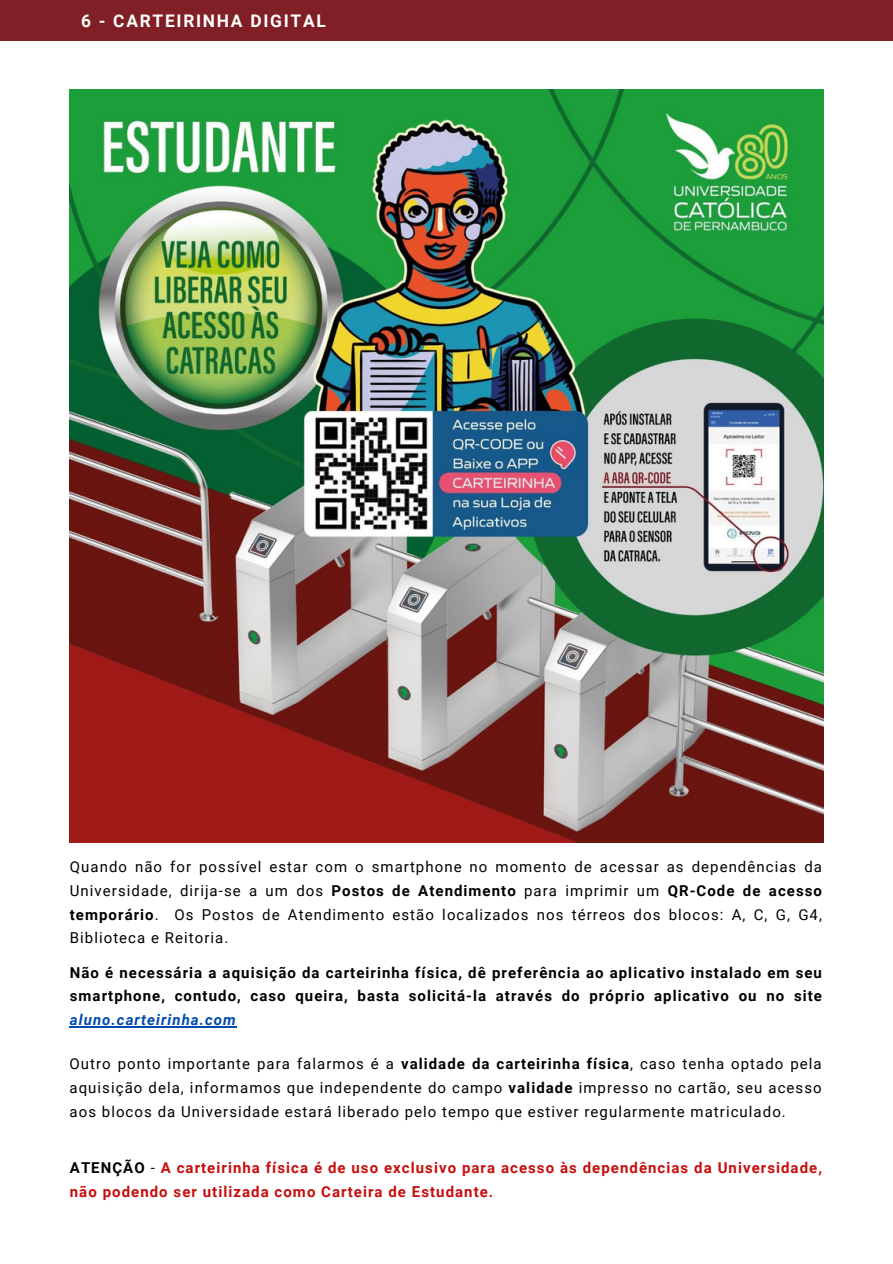
<style>
.page{position:relative;width:893px;height:1264px;background:#fff}
.page>*{position:absolute;margin:0;border:0;box-sizing:border-box;transform-origin:0 0}
.t1{font:700 17.4px "Roboto";letter-spacing:.1em;color:#fff}
.t2{font:15px/23.5px "Roboto";letter-spacing:.07em;color:#000;text-align:justify}
.t3{font:700 15px/23.5px "Roboto";letter-spacing:.07em;color:#000;text-align:justify}
.t4{font:700 15px/23.5px "Roboto";letter-spacing:.07em;color:#c80d0d}
.s1{font-weight:700}
.s2{font-style:italic;color:#004aad}
.s3{color:#000}
.s4{font-weight:400;color:#000}
</style>
<div class="page">
<div style="left:0;top:0;width:892px;height:41px;background:#801f25"></div>
<img style="left:70px;top:89px;width:753px;height:753px">
<hr style="left:70px;top:1026px;width:167px;height:1px;background:#004aad">
<p class="t1" style="left:81px;top:10px;width:246px">6 - CARTEIRINHA DIGITAL</p>
<p class="t2" style="left:70px;top:855px;width:753px">Quando não for possível estar com o smartphone no momento de acessar as dependências da Universidade, dirija-se a um dos <span class="s1">Postos de Atendimento</span> para imprimir um <span class="s1">QR-Code de acesso temporário</span>. Os Postos de Atendimento estão localizados nos térreos dos blocos: A, C, G, G4, Biblioteca e Reitoria.</p>
<p class="t3" style="left:70px;top:960px;width:753px">Não é necessária a aquisição da carteirinha física, dê preferência ao aplicativo instalado em seu smartphone, contudo, caso queira, basta solicitá-la através do próprio aplicativo ou no site <span class="s2">aluno.carteirinha.com</span></p>
<p class="t2" style="left:70px;top:1052px;width:753px">Outro ponto importante para falarmos é a <span class="s1">validade da carteirinha física</span>, caso tenha optado pela aquisição dela, informamos que independente do campo <span class="s1">validade</span> impresso no cartão, seu acesso aos blocos da Universidade estará liberado pelo tempo que estiver regularmente matriculado.</p>
<p class="t4" style="left:70px;top:1155px;width:753px"><span class="s3">ATENÇÃO</span> <span class="s4">-</span> A carteirinha física é de uso exclusivo para acesso às dependências da Universidade, não podendo ser utilizada como Carteira de Estudante.</p>
</div>
